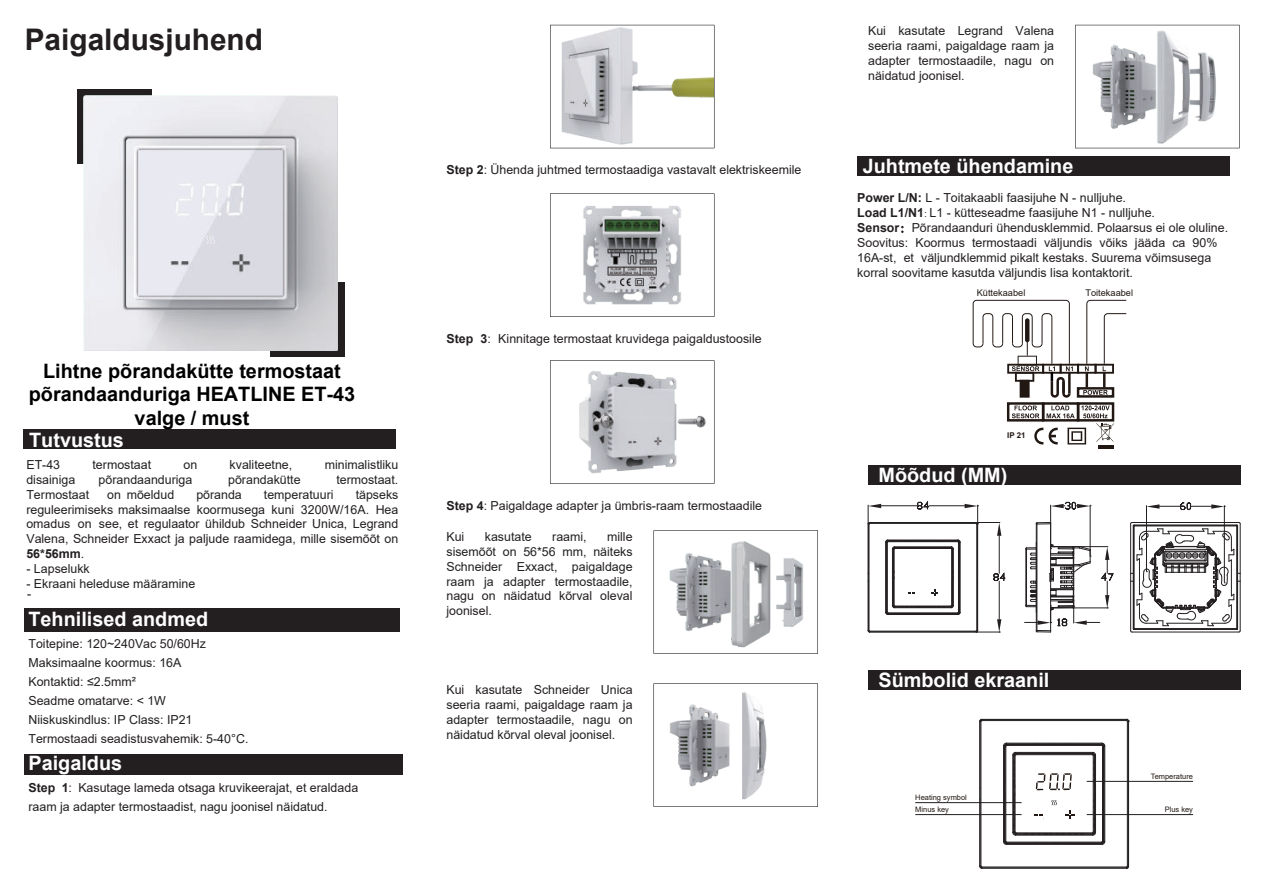
<style>
.page{position:relative;width:1265px;height:893px;background:#fff}
.page>*{position:absolute;margin:0;border:0;box-sizing:border-box;transform-origin:0 0}
.t1{font:700 29.75px "Arial";color:#231f20}
.t2{font:700 19.78px "Arial";color:#fff}
.t3{font:700 19.78px/23.8px "Arial";color:#000;text-align:center}
.t4{font:12.42px/14.9px "Arial";color:#231f20;text-align:justify}
.t5{font:12.42px "Arial";color:#231f20}
.t6{font:9.28px "Arial";color:#211814}
.t7{font:700 7.88px "Arial";color:#211814}
.t8{font:7.52px/11.9px "Arial";color:#211814}
.s1{font-weight:700}
.s2{font-style:inherit}
.s3{font-family:"Adobe Song Std";font-weight:300}
</style>
<div class="page">
<div style="left:25px;top:755px;width:378px;height:20px;background:#231f20"></div>
<div style="left:77px;top:89px;width:74px;height:75px;background:#231f20"></div>
<div style="left:270px;top:283px;width:75px;height:74px;background:#231f20"></div>
<div style="left:25px;top:609px;width:375px;height:23px;background:#231f20"></div>
<div style="left:24px;top:429px;width:372px;height:20px;background:#231f20"></div>
<svg style="left:550px;top:25px;width:164px;height:123px"></svg>
<svg style="left:550px;top:193px;width:164px;height:124px"></svg>
<svg style="left:550px;top:360px;width:164px;height:124px"></svg>
<svg style="left:653px;top:530px;width:165px;height:124px"></svg>
<svg style="left:653px;top:683px;width:165px;height:124px"></svg>
<svg style="left:1075px;top:25px;width:165px;height:123px"></svg>
<div style="left:857px;top:156px;width:372px;height:20px;background:#231f20"></div>
<hr style="left:1098px;top:445px;width:15px;height:4px;background:#211814">
<div style="left:1007px;top:402px;width:37px;height:20px;border:2px solid #211814"></div>
<div style="left:1042px;top:402px;width:37px;height:20px;border:2px solid #211814"></div>
<div style="left:1077px;top:402px;width:37px;height:20px;border:2px solid #211814"></div>
<svg style="left:1012px;top:405px;width:102px;height:40px"></svg>
<svg style="left:972px;top:299px;width:155px;height:99px"></svg>
<div style="left:868px;top:465px;width:372px;height:19px;background:#231f20"></div>
<hr style="left:1036px;top:524px;width:1px;height:106px;background:#231f20">
<svg style="left:1035px;top:522px;width:15px;height:3px"></svg>
<hr style="left:1146px;top:506px;width:1px;height:65px;background:#231f20">
<hr style="left:1224px;top:506px;width:1px;height:76px;background:#231f20">
<hr style="left:1050px;top:505px;width:1px;height:43px;background:#231f20">
<hr style="left:1090px;top:505px;width:1px;height:50px;background:#231f20">
<svg style="left:1130px;top:521px;width:111px;height:112px"></svg>
<svg style="left:1146px;top:502px;width:79px;height:9px"></svg>
<svg style="left:1051px;top:501px;width:40px;height:9px"></svg>
<svg style="left:1025px;top:542px;width:89px;height:91px"></svg>
<svg style="left:867px;top:501px;width:139px;height:132px"></svg>
<div style="left:868px;top:670px;width:372px;height:20px;background:#231f20"></div>
<hr style="left:1016px;top:832px;width:76px;height:1px;background:#231f20">
<hr style="left:1016px;top:754px;width:76px;height:1px;background:#231f20">
<hr style="left:1061px;top:833px;width:32px;height:1px;background:#231f20">
<hr style="left:1016px;top:753px;width:77px;height:1px;background:#231f20">
<hr style="left:1016px;top:834px;width:77px;height:1px;background:#231f20">
<hr style="left:1016px;top:835px;width:77px;height:1px;background:#231f20">
<hr style="left:1016px;top:752px;width:77px;height:1px;background:#231f20">
<hr style="left:1007px;top:745px;width:95px;height:1px;background:#231f20">
<hr style="left:1007px;top:842px;width:95px;height:1px;background:#231f20">
<hr style="left:979px;top:721px;width:1px;height:67px;background:#231f20">
<svg style="left:1129px;top:788px;width:1px;height:12px"></svg>
<hr style="left:981px;top:868px;width:146px;height:1px;background:#231f20">
<hr style="left:979px;top:799px;width:1px;height:67px;background:#231f20">
<hr style="left:1006px;top:844px;width:96px;height:1px;background:#231f20">
<hr style="left:1006px;top:743px;width:96px;height:1px;background:#231f20">
<hr style="left:1006px;top:843px;width:96px;height:1px;background:#231f20">
<hr style="left:982px;top:866px;width:144px;height:1px;background:#231f20">
<hr style="left:980px;top:721px;width:1px;height:145px;background:#231f20">
<hr style="left:982px;top:867px;width:144px;height:1px;background:#231f20">
<hr style="left:982px;top:719px;width:144px;height:1px;background:#231f20">
<hr style="left:1127px;top:721px;width:1px;height:145px;background:#231f20">
<hr style="left:1128px;top:721px;width:1px;height:145px;background:#231f20">
<hr style="left:982px;top:720px;width:144px;height:1px;background:#231f20">
<hr style="left:1072px;top:744px;width:30px;height:1px;background:#231f20">
<svg style="left:1091px;top:742px;width:15px;height:103px"></svg>
<svg style="left:979px;top:865px;width:4px;height:4px"></svg>
<svg style="left:1125px;top:718px;width:5px;height:4px"></svg>
<svg style="left:1125px;top:865px;width:5px;height:4px"></svg>
<hr style="left:1087px;top:781px;width:106px;height:1px;background:#231f20">
<hr style="left:1087px;top:814px;width:106px;height:1px;background:#231f20">
<hr style="left:915px;top:802px;width:107px;height:1px;background:#231f20">
<hr style="left:915px;top:814px;width:107px;height:1px;background:#231f20">
<svg style="left:1003px;top:742px;width:81px;height:103px"></svg>
<img style="left:83px;top:95px;width:255px;height:255px">
<h1 class="t1" style="left:25px;top:19px;width:240px">Paigaldusjuhend</h1>
<p class="t4" style="left:446px;top:164px;width:356px"><span class="s1">Step 2</span>: Ühenda juhtmed termostaadiga vastavalt elektriskeemile</p>
<h2 class="t3" style="left:29px;top:359px;width:328px">Lihtne põrandakütte <span class="s2">t</span>ermostaat põrandaanduriga <span class="s2">HEATLINE ET-43 </span>valge / must</h2>
<h2 class="t2" style="left:29px;top:426px;width:96px">Tutvustus</h2>
<p class="t4" style="left:26px;top:457px;width:35px">ET-43</p>
<p class="t4" style="left:93px;top:457px;width:60px">termostaat</p>
<p class="t4" style="left:183px;top:457px;width:15px">on</p>
<p class="t4" style="left:230px;top:457px;width:64px">kvaliteetne,</p>
<p class="t4" style="left:325px;top:457px;width:75px">minimalistliku</p>
<p class="t4" style="left:26px;top:472px;width:50px">disainiga</p>
<p class="t4" style="left:99px;top:472px;width:95px">põrandaanduriga</p>
<p class="t4" style="left:228px;top:472px;width:74px">põrandakütte</p>
<p class="t4" style="left:336px;top:472px;width:64px">termostaat.</p>
<p class="t4" style="left:26px;top:487px;width:64px">Termostaat</p>
<p class="t4" style="left:107px;top:487px;width:68px">on mõeldud</p>
<p class="t4" style="left:196px;top:487px;width:47px">põranda</p>
<p class="t4" style="left:264px;top:487px;width:71px">temperatuuri</p>
<p class="t4" style="left:26px;top:487px;width:374px;text-indent:329px">täpseks reguleerimiseks maksimaalse koormusega kuni 3200W/16A. Hea omadus on see, et regulaator ühildub Schneider Unica, Legrand Valena, Schneider Exxact ja paljude raamidega, mille sisemõõt on <span class="s1">56*56mm</span>.</p>
<p class="t5" style="left:26px;top:560px;width:65px">- Lapselukk</p>
<p class="t5" style="left:26px;top:575px;width:170px">- Ekraani heleduse määramine</p>
<p class="t4" style="left:27px;top:586px;width:6px">-</p>
<h2 class="t2" style="left:28px;top:605px;width:181px">Tehnilised andmed</h2>
<p class="t4" style="left:28px;top:634px;width:222px;line-height:19.1px;text-align:left">Toitepine: 120~240Vac 50/60Hz<br>Maksimaalne koormus: 16A<br>Kontaktid: ≤2.5mm²<br>Seadme omatarve: &lt; 1W<br>Niiskuskindlus: IP Class: IP21<br>Termostaadi seadistusvahemik: 5-40°C.</p>
<h2 class="t2" style="left:28px;top:749px;width:95px">Paigaldus</h2>
<p class="t4" style="left:28px;top:780px;width:331px;line-height:19.1px"><span class="s1">Step 1</span>: Kasutage lameda otsaga kruvikeerajat, et eraldada raam ja adapter termostaadist, nagu joonisel näidatud.</p>
<p class="t4" style="left:446px;top:332px;width:317px"><span class="s1">Step 3</span>: Kinnitage termostaat kruvidega paigaldustoosile</p>
<p class="t4" style="left:446px;top:499px;width:317px"><span class="s1">Step 4</span>: Paigaldage adapter ja ümbris-raam termostaadile</p>
<p class="t4" style="left:446px;top:529px;width:19px">Kui</p>
<p class="t4" style="left:485px;top:529px;width:48px">kasutate</p>
<p class="t4" style="left:552px;top:529px;width:36px">raami,</p>
<p class="t4" style="left:446px;top:529px;width:188px;text-indent:161px">mille sisemõõt on 56*56 mm, näiteks Schneider Exxact, paigaldage raam ja adapter termostaadile, nagu on näidatud kõrval oleval joonisel.</p>
<p class="t4" style="left:446px;top:682px;width:188px">Kui kasutate Schneider Unica seeria raami, paigaldage raam ja adapter termostaadile, nagu on näidatud kõrval oleval joonisel.</p>
<p class="t4" style="left:868px;top:24px;width:188px">Kui kasutate Legrand Valena seeria raami, paigaldage raam ja adapter termostaadile, nagu on näidatud joonisel.</p>
<h2 class="t2" style="left:863px;top:152px;width:212px">Juhtmete ühendamine</h2>
<p class="t4" style="left:857px;top:191px;width:372px;text-align:left"><span class="s1">Power L/N:</span> L - Toitakaabli faasijuhe N - nulljuhe.<br><span class="s1">Load L1/N1</span><span class="s3">:</span> L1 - kütteseadme faasijuhe N1 - nulljuhe.<br><span class="s1">Sensor</span><span class="s3">：</span>Põrandaanduri ühendusklemmid. Polaarsus ei ole oluline.<br>Soovitus: Koormus termostaadi väljundis võiks jääda ca 90% 16A-st, et väljundklemmid pikalt kestaks. Suurema võimsusega korral soovitame kasutda väljundis lisa kontaktorit.</p>
<p class="t6" style="left:977px;top:286px;width:50px">Küttekaabel</p>
<p class="t7" style="left:1007px;top:430px;width:20px">IP 21</p>
<h2 class="t2" style="left:878px;top:461px;width:130px">Mõõdud (MM)</h2>
<p class="t6" style="left:1085px;top:286px;width:49px">Toitekaabel</p>
<h2 class="t2" style="left:878px;top:666px;width:172px">Sümbolid ekraanil</h2>
<p class="t8" style="left:1151px;top:771px;width:44px">Temperature</p>
<p class="t8" style="left:915px;top:792px;width:53px">Heating symbol<br>Minus key</p>
<p class="t8" style="left:1165px;top:804px;width:30px">Plus key</p>
</div>
